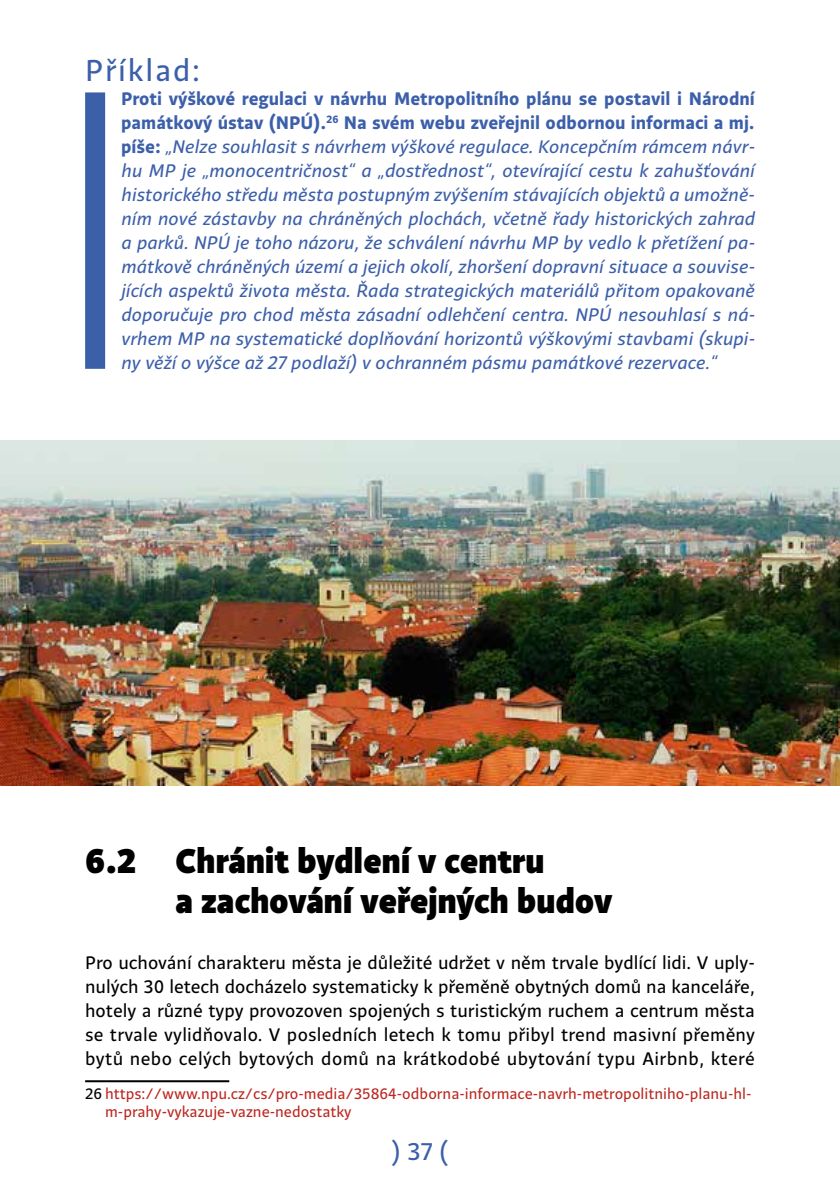
<style>
.page{position:relative;width:840px;height:1191px;background:#fff}
.page>*{position:absolute;margin:0;border:0;box-sizing:border-box;transform-origin:0 0}
.t1{font:900 34px/40px "Quercus Sans";letter-spacing:-.01em;color:#000}
.t2{font:30px "Quercus Sans";letter-spacing:.06em;color:#3c5faa}
.t3{font:24px "Quercus Sans";color:#3c5faa}
.t4{font:italic 18px/24px "Quercus Sans";color:#3c5faa;text-align:justify}
.t5{font:18px/24px "Quercus Sans";letter-spacing:.02em;color:#000;text-align:justify}
.t6{font:15px/18px "Quercus Sans";color:#bc2821}
.s1{font-weight:700;font-style:normal}
.s2{color:#000}
</style>
<div class="page">
<hr style="left:85px;top:1080px;width:144px;height:2px;background:#000">
<img style="left:0;top:441px;width:839px;height:344px">
<div style="left:85px;top:92px;width:20px;height:277px;background:#3c5faa"></div>
<h2 class="t2" style="left:85px;top:50px;width:116px">Příklad:</h2>
<p class="t4" style="left:121px;top:87px;width:635px"><span class="s1">Proti výškové regulaci v návrhu Metropolitního plánu se postavil i Národní památkový ústav (NPÚ).</span><sup>26</sup> <span class="s1">Na svém webu zveřejnil odbornou informaci a mj. píše:</span> „Nelze souhlasit s návrhem výškové regulace. Koncepčním rámcem návr&shy;hu MP je „monocentričnost“ a „dostřednost“, otevírající cestu k zahušťování historického středu města postupným zvýšením stávajících objektů a umožně&shy;ním nové zástavby na chráněných plochách, včetně řady historických zahrad a parků. NPÚ je toho názoru, že schválení návrhu MP by vedlo k přetížení pa&shy;mátkově chráněných území a jejich okolí, zhoršení dopravní situace a souvise&shy;jících aspektů života města. Řada strategických materiálů přitom opakovaně doporučuje pro chod města zásadní odlehčení centra. NPÚ nesouhlasí s ná&shy;vrhem MP na systematické doplňování horizontů výškovými stavbami (skupi&shy;ny věží o výšce až 27 podlaží) v ochranném pásmu památkové rezervace.“</p>
<h1 class="t1" style="left:175px;top:841px;width:438px;text-indent:-90px">6.2 Chránit bydlení v centru<br>a zachování veřejných budov</h1>
<p class="t5" style="left:85px;top:951px;width:671px">Pro uchování charakteru města je důležité udržet v něm trvale bydlící lidi. V uply&shy;nulých 30 letech docházelo systematicky k přeměně obytných domů na kanceláře, hotely a různé typy provozoven spojených s turistickým ruchem a centrum města se trvale vylidňovalo. V posledních letech k tomu přibyl trend masivní přeměny bytů nebo celých bytových domů na krátkodobé ubytování typu Airbnb, které</p>
<p class="t6" style="left:105px;top:1085px;width:647px;text-indent:-20px"><span class="s2">26</span> https://www.npu.cz/cs/pro-media/35864-odborna-informace-navrh-metropolitniho-planu-hl&shy;m-prahy-vykazuje-vazne-nedostatky</p>
<h3 class="t3" style="left:392px;top:1135px;width:57px">) 37 (</h3>
</div>
